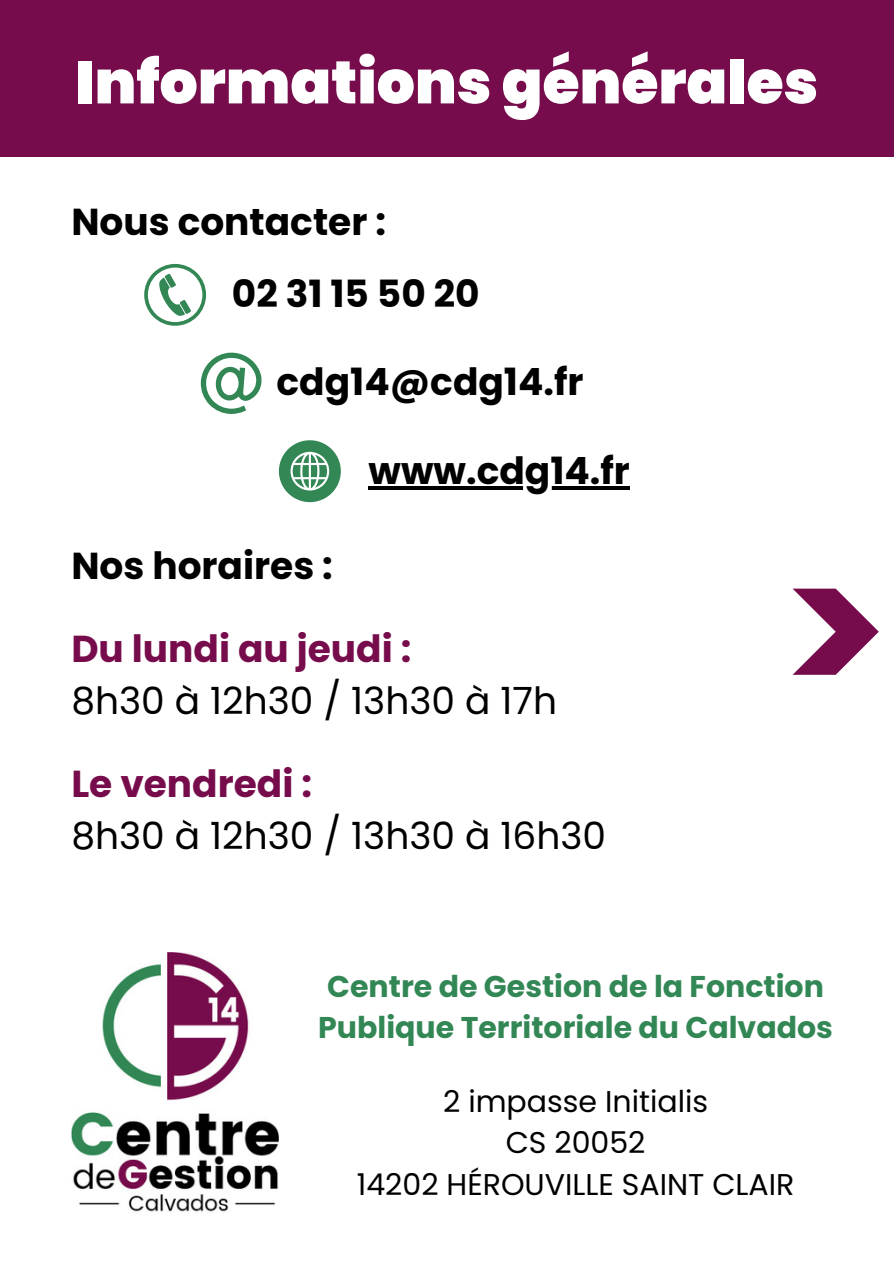
<style>
.page{position:relative;width:894px;height:1264px;background:#fff}
.page>*{position:absolute;margin:0;border:0;box-sizing:border-box;transform-origin:0 0}
.t1{font:900 60px "Poppins";color:#fff}
.t2{font:700 37.5px "Poppins";color:#000}
.t3{font:37.5px/51.8px "Poppins";color:#000}
.t4{font:700 37.5px "Poppins";color:#770c4c}
.t5{font:700 30px/41.7px "Poppins";color:#328755;text-align:center}
.t6{font:30px "Poppins";color:#000}
.s1{font-weight:700;color:#770c4c}
</style>
<div class="page">
<img style="left:71px;top:952px;width:207px;height:260px">
<div style="left:0;top:0;width:893px;height:157px;background:#770c4c"></div>
<svg style="left:144px;top:264px;width:62px;height:62px"></svg>
<svg style="left:200px;top:352px;width:62px;height:62px"></svg>
<svg style="left:279px;top:440px;width:62px;height:62px"></svg>
<hr style="left:368px;top:486px;width:262px;height:3px;background:#000">
<svg style="left:792px;top:588px;width:86px;height:86px"></svg>
<h3 class="t1" style="left:75px;top:40px;width:744px">Informations générales</h3>
<h2 class="t2" style="left:71px;top:195px;width:316px">Nous contacter :</h2>
<h1 class="t2" style="left:232px;top:268px;width:249px">02 31 15 50 20</h1>
<p class="t2" style="left:276px;top:356px;width:308px">cdg14@cdg14.fr</p>
<p class="t2" style="left:71px;top:539px;width:263px">Nos horaires :</p>
<p class="t2" style="left:368px;top:444px;width:263px">www.cdg14.fr</p>
<p class="t3" style="left:71px;top:623px;width:487px"><span class="s1">Du lundi au jeudi :<br></span>8h30 à 12h30 / 13h30 à 17h</p>
<p class="t4" style="left:71px;top:757px;width:242px">Le vendredi :</p>
<p class="t3" style="left:71px;top:809px;width:536px">8h30 à 12h30 / 13h30 à 16h30</p>
<p class="t5" style="left:318px;top:965px;width:516px">Centre de Gestion de la Fonction<br>Publique Territoriale du Calvados</p>
<p class="t6" style="left:443px;top:1080px;width:266px">2 impasse Initialis</p>
<p class="t6" style="left:505px;top:1121px;width:141px">CS 20052</p>
<p class="t6" style="left:356px;top:1163px;width:439px">14202 HÉROUVILLE SAINT CLAIR</p>
</div>
